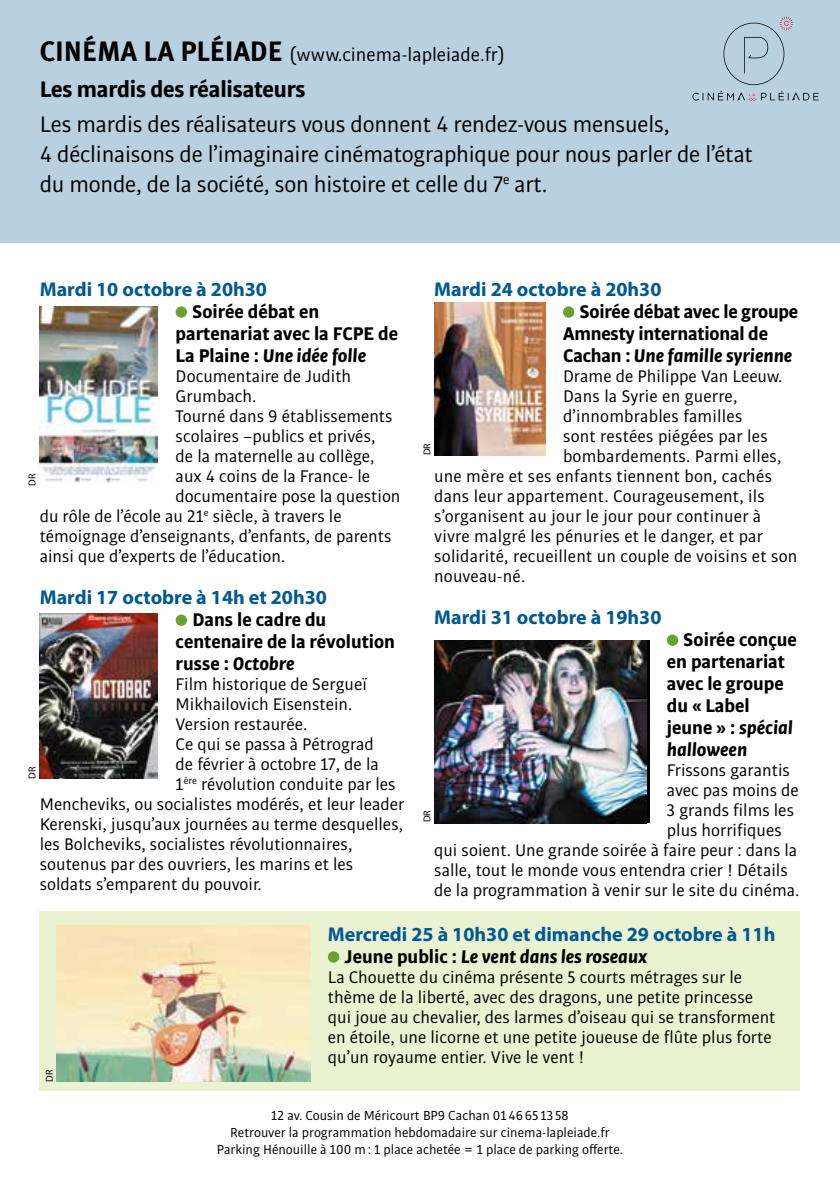
<style>
.page{position:relative;width:840px;height:1191px;background:#fff}
.page>*{position:absolute;margin:0;border:0;box-sizing:border-box;transform-origin:0 0}
.t1{font:24px/30px "Bulo";letter-spacing:-.01em;color:#000}
.t2{font:700 24px "Bulo";letter-spacing:-.01em;color:#000}
.t3{font:700 20px "Myriad Pro";color:#005992}
.t4{font:20px "Bulo";color:#000}
.t5{font:700 19.6px/22px "Bulo";color:#000}
.t6{font:italic 700 19.6px "Bulo";color:#000}
.t7{font:18px/20px "Bulo";color:#000}
.t8{font:14px/16.8px "Bulo";color:#000;text-align:center}
.t9{font:10px "Myriad Pro";color:#000}
.s1{font-family:"Meta Plus";font-weight:700;font-size:28px}
.s2{font-style:italic}
.s3{font-style:normal}
</style>
<div class="page">
<div style="left:0;top:0;width:839px;height:243px;background:#b8d0e0"></div>
<svg style="left:692px;top:16px;width:126px;height:85px"></svg>
<div style="left:175px;top:306px;width:12px;height:12px;background:#6aa02d;border-radius:50%"></div>
<div style="left:175px;top:614px;width:12px;height:12px;background:#6aa02d;border-radius:50%"></div>
<svg style="left:562px;top:306px;width:12px;height:12px"></svg>
<div style="left:666px;top:634px;width:11px;height:12px;background:#6aa02d;border-radius:50%"></div>
<img style="left:39px;top:306px;width:118px;height:176px">
<div style="left:40px;top:911px;width:759px;height:180px;background:#eaf2d2"></div>
<div style="left:328px;top:951px;width:11px;height:11px;background:#6aa02d;border-radius:50%"></div>
<img style="left:57px;top:925px;width:254px;height:156px">
<img style="left:39px;top:613px;width:118px;height:165px">
<img style="left:434px;top:303px;width:111px;height:152px">
<img style="left:434px;top:640px;width:212px;height:183px">
<p class="t4" style="left:40px;top:42px;width:466px"><span class="s1">CINÉMA LA PLÉIADE</span> (www.cinema-lapleiade.fr)</p>
<h1 class="t2" style="left:40px;top:73px;width:267px">Les mardis des réalisateurs</h1>
<h1 class="t1" style="left:40px;top:109px;width:714px">Les mardis des réalisateurs vous donnent 4 rendez-vous mensuels,<br>4 déclinaisons de l’imaginaire cinématographique pour nous parler de l’état du monde, de la société, son histoire et celle du 7<sup>e</sup> art.</h1>
<p class="t3" style="left:40px;top:276px;width:229px">Mardi 10 octobre à 20h30</p>
<p class="t5" style="left:175px;top:300px;width:224px;text-indent:17px">Soirée débat en partenariat avec la FCPE de<br>La Plaine : <span class="s2">Une idée folle</span></p>
<p class="t7" style="left:175px;top:365px;width:177px">Documentaire de Judith</p>
<p class="t7" style="left:175px;top:385px;width:82px">Grumbach.</p>
<p class="t7" style="left:175px;top:405px;width:218px">Tourné dans 9 établissements</p>
<p class="t7" style="left:175px;top:425px;width:201px">scolaires –publics et privés,</p>
<p class="t7" style="left:175px;top:445px;width:200px">de la maternelle au collège,</p>
<p class="t7" style="left:175px;top:465px;width:196px">aux 4 coins de la France- le</p>
<p class="t7" style="left:175px;top:485px;width:226px">documentaire pose la question</p>
<p class="t7" style="left:40px;top:505px;width:303px">du rôle de l’école au 21<sup>e</sup> siècle, à travers le</p>
<p class="t7" style="left:40px;top:525px;width:353px">témoignage d’enseignants, d’enfants, de parents</p>
<p class="t7" style="left:40px;top:545px;width:247px">ainsi que d’experts de l’éducation.</p>
<p class="t3" style="left:40px;top:584px;width:288px">Mardi 17 octobre à 14h et 20h30</p>
<p class="t5" style="left:175px;top:608px;width:221px;text-indent:17px">Dans le cadre du centenaire de la révolution russe : <span class="s2">Octobre</span></p>
<p class="t7" style="left:175px;top:673px;width:193px">Film historique de Sergueï</p>
<p class="t7" style="left:175px;top:693px;width:178px">Mikhailovich Eisenstein.</p>
<p class="t7" style="left:175px;top:713px;width:133px">Version restaurée.</p>
<p class="t7" style="left:175px;top:733px;width:200px">Ce qui se passa à Pétrograd</p>
<p class="t7" style="left:175px;top:753px;width:204px">de février à octobre 17, de la</p>
<p class="t7" style="left:175px;top:773px;width:221px">1<sup>ère</sup> révolution conduite par les</p>
<p class="t7" style="left:40px;top:793px;width:366px">Mencheviks, ou socialistes modérés, et leur leader</p>
<p class="t7" style="left:40px;top:813px;width:365px">Kerenski, jusqu’aux journées au terme desquelles,</p>
<p class="t7" style="left:40px;top:833px;width:314px">les Bolcheviks, socialistes révolutionnaires,</p>
<p class="t7" style="left:40px;top:853px;width:315px">soutenus par des ouvriers, les marins et les</p>
<p class="t7" style="left:40px;top:873px;width:223px">soldats s’emparent du pouvoir.</p>
<p class="t9" style="left:26px;top:486px;width:14px;rotate:-90deg">DR</p>
<p class="t9" style="left:26px;top:779px;width:14px;rotate:-90deg">DR</p>
<p class="t3" style="left:434px;top:276px;width:229px">Mardi 24 octobre à 20h30</p>
<p class="t5" style="left:562px;top:300px;width:237px;text-indent:17px">Soirée débat avec le groupe<br>Amnesty international de<br>Cachan : <span class="s2">Une famille syrienne</span></p>
<p class="t7" style="left:562px;top:365px;width:221px">Drame de Philippe Van Leeuw.</p>
<p class="t7" style="left:562px;top:385px;width:176px">Dans la Syrie en guerre,</p>
<p class="t7" style="left:562px;top:405px;width:181px">d’innombrables familles</p>
<p class="t7" style="left:562px;top:425px;width:206px">sont restées piégées par les</p>
<p class="t7" style="left:562px;top:445px;width:220px">bombardements. Parmi elles,</p>
<p class="t7" style="left:434px;top:465px;width:339px">une mère et ses enfants tiennent bon, cachés</p>
<p class="t7" style="left:434px;top:485px;width:332px">dans leur appartement. Courageusement, ils</p>
<p class="t7" style="left:434px;top:505px;width:328px">s’organisent au jour le jour pour continuer à</p>
<p class="t7" style="left:434px;top:525px;width:330px">vivre malgré les pénuries et le danger, et par</p>
<p class="t7" style="left:434px;top:545px;width:364px">solidarité, recueillent un couple de voisins et son</p>
<p class="t7" style="left:434px;top:565px;width:93px">nouveau-né.</p>
<p class="t3" style="left:434px;top:604px;width:229px">Mardi 31 octobre à 19h30</p>
<p class="t5" style="left:666px;top:628px;width:131px;text-indent:17px">Soirée conçue en partenariat avec le groupe du « Label jeune » : <span class="s2">spécial halloween</span></p>
<p class="t7" style="left:666px;top:759px;width:124px">Frissons garantis</p>
<p class="t7" style="left:666px;top:779px;width:133px">avec pas moins de</p>
<p class="t7" style="left:666px;top:799px;width:129px">3 grands films les</p>
<p class="t7" style="left:666px;top:819px;width:116px">plus horrifiques</p>
<p class="t7" style="left:434px;top:839px;width:364px">qui soient. Une grande soirée à faire peur : dans la</p>
<p class="t7" style="left:434px;top:859px;width:355px">salle, tout le monde vous entendra crier ! Détails</p>
<p class="t7" style="left:434px;top:879px;width:366px">de la programmation à venir sur le site du cinéma.</p>
<p class="t9" style="left:420px;top:455px;width:14px;rotate:-90deg">DR</p>
<p class="t9" style="left:420px;top:822px;width:14px;rotate:-90deg">DR</p>
<p class="t9" style="left:43px;top:1081px;width:14px;rotate:-90deg">DR</p>
<p class="t3" style="left:328px;top:921px;width:449px">Mercredi 25 à 10h30 et dimanche 29 octobre à 11h</p>
<p class="t6" style="left:344px;top:943px;width:304px"><span class="s3">Jeune public :</span> Le vent dans les roseaux</p>
<p class="t7" style="left:328px;top:966px;width:449px">La Chouette du cinéma présente 5 courts métrages sur le thème de la liberté, avec des dragons, une petite princesse qui joue au chevalier, des larmes d’oiseau qui se transforment en étoile, une licorne et une petite joueuse de flûte plus forte qu’un royaume entier. Vive le vent !</p>
<p class="t8" style="left:217px;top:1106px;width:408px">12 av. Cousin de Méricourt BP9 Cachan 014665 13 58<br>Retrouver la programmation hebdomadaire sur cinema-lapleiade.fr<br>Parking Hénouille à 100 m: 1 place achetée = 1 place de parking offerte.</p>
</div>
